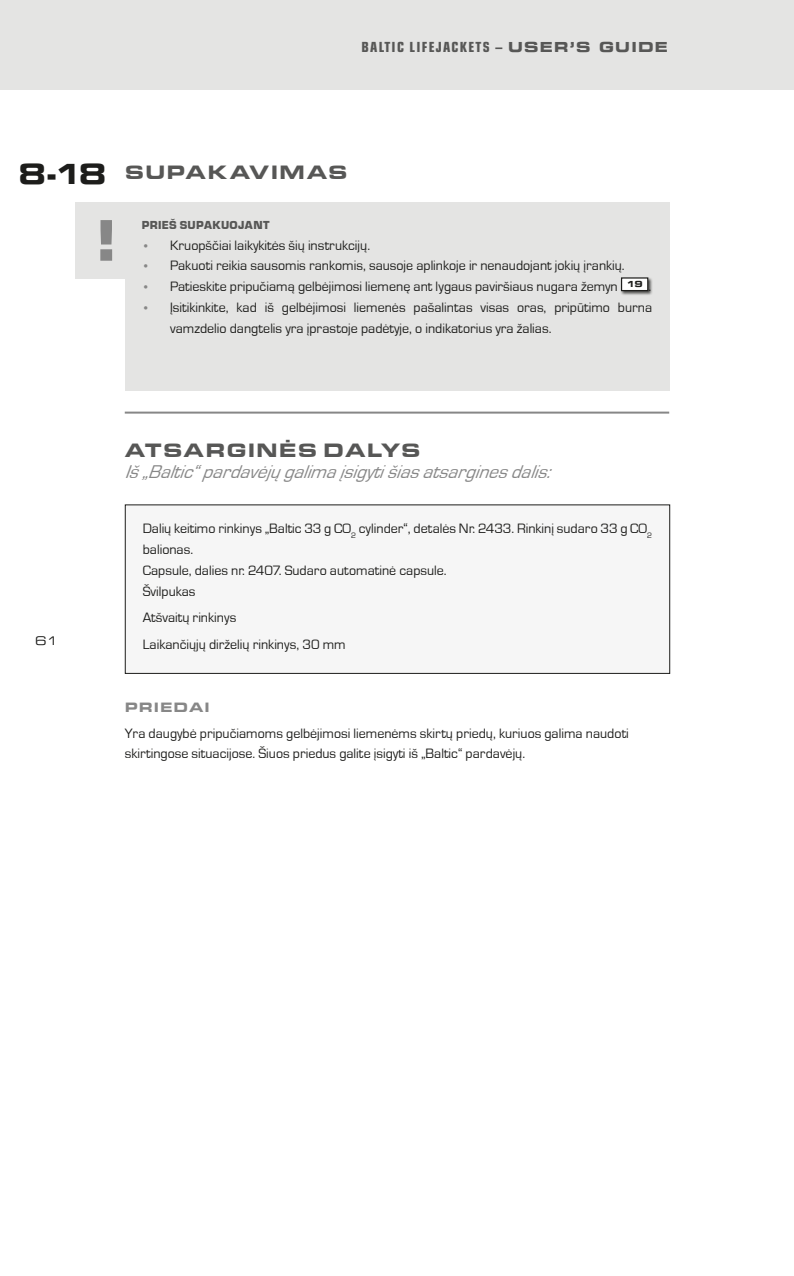
<style>
.page{position:relative;width:794px;height:1276px;background:#fff}
.page>*{position:absolute;margin:0;border:0;box-sizing:border-box;transform-origin:0 0}
.Rubrik_5p_PRO{font:28px "Eurostile LT Bold Extended Two";color:#1d1d1b}
.Rubbe_SuperStor{font:20px "Eurostile T Blac Exte";letter-spacing:.045em;color:#575756}
.Rubbe_SuperStor-2{font:italic 19px "Eurostile T";color:#878787}
.Indrag_Bullets{font:14px/20.8px "Eurostile T";color:#1d1d1b}
.Rubbe_SuperStor-3{font:14px/20px "Eurostile T";color:#1d1d1b}
.Brödtext{font:14px/20.8px "Eurostile T";color:#1d1d1b}
.Ingress{font:700 condensed 14px "Eurostile LT Std";letter-spacing:.09em;color:#575756}
.Rubbe_SuperStor-4{font:14px "Eurostile T Blac Exte";letter-spacing:.06em;color:#878787}
.Rubbe_Mindre{font:12px "Eurostile T Blac";letter-spacing:.03em;color:#575756}
.t1{font:12px "Eurostile LT Extended Two";color:#1d1d1b}
.t2{font:8.4px "Eurostile LT Bold Extended Two";color:#1d1d1b}
.s1{font-family:"Eurostile LT Bold Extended Two";font-weight:400;font-stretch:normal}
.s2{font-size:12px;color:#878787}
</style>
<div class="page">
<div style="left:0;top:0;width:794px;height:89px;background:#e4e4e3"></div>
<hr style="left:125px;top:411px;width:544px;height:2px;background:#878787">
<div style="left:125px;top:202px;width:544px;height:189px;background:#e4e4e3"></div>
<div style="left:620px;top:277px;width:32px;height:18px;background:#1d1d1b;opacity:.75"></div>
<div style="left:621px;top:278px;width:27px;height:12px;background:#fff"></div>
<div style="left:621px;top:277px;width:27px;height:14px;border:1px solid #1d1d1b"></div>
<div style="left:125px;top:505px;width:544px;height:168px;background:#f6f6f6"></div>
<div style="left:125px;top:504px;width:545px;height:170px;border:1px solid #1d1d1b"></div>
<div style="left:75px;top:202px;width:50px;height:77px;background:#e4e4e3"></div>
<svg style="left:100px;top:220px;width:12px;height:41px"></svg>
<p class="Ingress" style="left:361px;top:38px;width:308px">BALTIC LIFEJACKETS – <span class="s1">USER’S GUIDE</span></p>
<p class="Rubrik_5p_PRO" style="left:18px;top:154px;width:89px">8-18</p>
<p class="Rubbe_SuperStor" style="left:125px;top:161px;width:224px">SUPAKAVIMAS</p>
<p class="Rubbe_Mindre" style="left:142px;top:218px;width:129px">PRIEŠ SUPAKUOJANT</p>
<p class="Indrag_Bullets" style="left:142px;top:235px;width:230px"><span class="s2">•</span> Kruopščiai laikykitės šių instrukcijų.</p>
<p class="Indrag_Bullets" style="left:142px;top:256px;width:484px"><span class="s2">•</span> Pakuoti reikia sausomis rankomis, sausoje aplinkoje ir nenaudojant jokių įrankių.</p>
<p class="Indrag_Bullets" style="left:142px;top:276px;width:477px"><span class="s2">•</span> Patieskite pripučiamą gelbėjimosi liemenę ant lygaus paviršiaus nugara žemyn</p>
<p class="t2" style="left:626px;top:278px;width:18px">19</p>
<p class="Indrag_Bullets" style="left:648px;top:276px;width:4px">.</p>
<p class="Indrag_Bullets" style="left:170px;top:297px;width:483px;text-indent:-28px"><span class="s2">•</span> Įsitikinkite, kad iš gelbėjimosi liemenės pašalintas visas oras, pripūtimo burna vamzdelio dangtelis yra įprastoje padėtyje, o indikatorius yra žalias.</p>
<p class="t1" style="left:35px;top:632px;width:25px">61</p>
<p class="Rubbe_SuperStor" style="left:125px;top:439px;width:297px">ATSARGINĖS DALYS</p>
<p class="Rubbe_SuperStor-2" style="left:125px;top:461px;width:434px">Iš„Baltic“pardavėjųgalimaįsigytišiasatsarginesdalis:</p>
<p class="Brödtext" style="left:143px;top:518px;width:511px">Dalių keitimo rinkinys „Baltic 33 g CO<sub>2</sub> cylinder“, detalės Nr. 2433. Rinkinį sudaro 33 g CO<sub>2 </sub>balionas.</p>
<p class="Brödtext" style="left:143px;top:560px;width:305px">Capsule, dalies nr. 2407. Sudaro automatinė capsule.</p>
<p class="Rubbe_SuperStor-3" style="left:143px;top:581px;width:54px">Švilpukas</p>
<p class="Rubbe_SuperStor-3" style="left:143px;top:608px;width:95px">Atšvaitų rinkinys</p>
<p class="Rubbe_SuperStor-3" style="left:143px;top:634px;width:204px">Laikančiųjų dirželių rinkinys, 30 mm</p>
<p class="Rubbe_SuperStor-4" style="left:125px;top:699px;width:87px">PRIEDAI</p>
<p class="Rubbe_SuperStor-3" style="left:125px;top:724px;width:505px">Yra daugybė pripučiamoms gelbėjimosi liemenėms skirtų priedų, kuriuos galima naudoti skirtingose situacijose. Šiuos priedus galite įsigyti iš „Baltic“ pardavėjų.</p>
</div>
